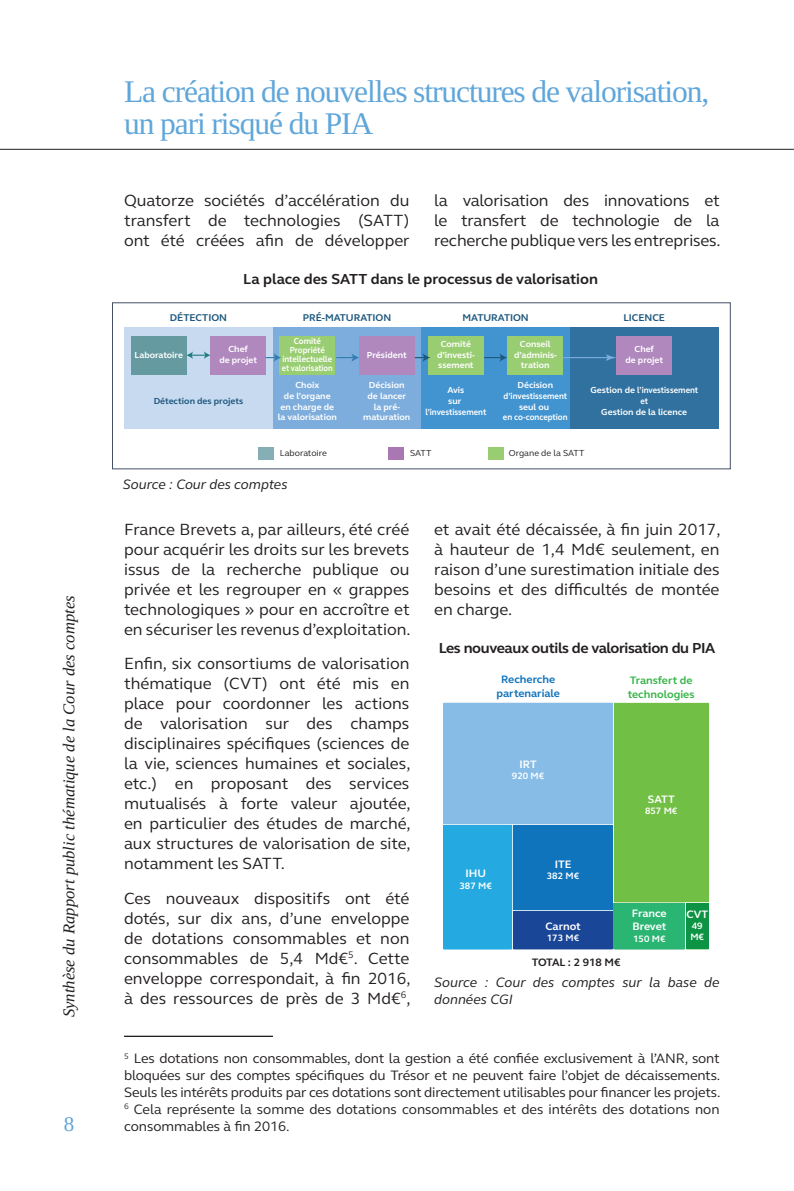
<style>
.page{position:relative;width:794px;height:1191px;background:#fff}
.page>*{position:absolute;margin:0;border:0;box-sizing:border-box;transform-origin:0 0}
.t1{font:31.5px/31.5px "Liberation Serif";letter-spacing:-.035em;color:#5fa6da}
.t2{font:21px "Liberation Serif";color:#5fa6da}
.t3{font:16.62px/19.9px "FS Elliot";color:#231f20;text-align:justify}
.t4{font:italic 16.62px "Liberation Serif";color:#231f20}
.t5{font:700 14.88px "FS Elliot";letter-spacing:-.01em;color:#231f20}
.t6{font:14px/16.8px "FS Elliot";color:#231f20;text-align:justify}
.t7{font:italic 14px/16.8px "FS Elliot";color:#231f20}
.t8{font:700 11.03px/13.3px "FS Elliot";color:#fff}
.t9{font:700 11.03px/13.3px "FS Elliot";color:#3ab54a}
.t10{font:700 11.03px/13.3px "FS Elliot";color:#1074bc;text-align:center}
.t11{font:700 11.03px "FS Elliot";color:#231f20}
.t12{font:700 10.15px "FS Elliot";color:#1e587e}
.t13{font:700 9.45px/11.4px "FS Elliot";color:#fff}
.t14{font:700 8.92px/10.8px "FS Elliot";color:#fff;text-align:center}
.t15{font:700 8.92px/8.9px "FS Elliot";color:#fff;text-align:center;scale:.9 1}
.t16{font:8.92px "FS Elliot";color:#231f20}
.t17{font:700 8.92px "FS Elliot";color:#1e587e}
</style>
<div class="page">
<hr style="left:0;top:149px;width:794px;height:1px;background:#231f20">
<div style="left:112px;top:302px;width:618px;height:167px;border:1px solid #434f63"></div>
<div style="left:124px;top:327px;width:149px;height:102px;background:#c7daf0"></div>
<div style="left:131px;top:336px;width:55px;height:39px;background:#649aa0"></div>
<div style="left:211px;top:336px;width:55px;height:39px;background:#b088be"></div>
<div style="left:273px;top:327px;width:148px;height:102px;background:#7daddc"></div>
<div style="left:280px;top:336px;width:55px;height:39px;background:#99cd72"></div>
<div style="left:359px;top:336px;width:55px;height:39px;background:#b088be"></div>
<div style="left:421px;top:327px;width:149px;height:102px;background:#4194d0"></div>
<div style="left:428px;top:336px;width:55px;height:39px;background:#99cd72"></div>
<div style="left:508px;top:336px;width:55px;height:39px;background:#99cd72"></div>
<div style="left:570px;top:327px;width:148px;height:102px;background:#30719f"></div>
<div style="left:616px;top:336px;width:56px;height:39px;background:#b088be"></div>
<svg style="left:186px;top:351px;width:25px;height:8px"></svg>
<svg style="left:266px;top:353px;width:15px;height:9px"></svg>
<svg style="left:415px;top:353px;width:15px;height:9px"></svg>
<hr style="left:562px;top:357px;width:47px;height:1px;background:#7daddc">
<svg style="left:606px;top:354px;width:10px;height:7px"></svg>
<svg style="left:336px;top:353px;width:23px;height:9px"></svg>
<svg style="left:484px;top:353px;width:23px;height:9px"></svg>
<div style="left:258px;top:447px;width:16px;height:13px;background:#85afb4"></div>
<div style="left:388px;top:447px;width:16px;height:13px;background:#a978b3"></div>
<div style="left:488px;top:447px;width:16px;height:13px;background:#99cd72"></div>
<hr style="left:124px;top:1035px;width:149px;height:2px;background:#231f20">
<svg style="left:443px;top:702px;width:266px;height:248px;background:#a6d1c5"></svg>
<div style="left:613px;top:903px;width:72px;height:45px;background:#2bb572"></div>
<div style="left:513px;top:911px;width:100px;height:37px;background:#1a4698"></div>
<div style="left:513px;top:825px;width:100px;height:85px;background:#1074bc"></div>
<div style="left:443px;top:825px;width:69px;height:123px;background:#24aae1"></div>
<div style="left:443px;top:703px;width:170px;height:121px;background:#86bce6"></div>
<div style="left:686px;top:903px;width:22px;height:45px;background:#0d9344"></div>
<div style="left:614px;top:703px;width:94px;height:199px;background:#71bf44"></div>
<p class="t4" style="left:58px;top:1017px;width:423px;rotate:-90deg">Synthèse du Rapport public thématique de la Cour des comptes</p>
<p class="t2" style="left:64px;top:1110px;width:12px">8</p>
<h1 class="t1" style="left:124px;top:76px;width:587px">La création de nouvelles structures de valorisation, un pari risqué du PIA</h1>
<p class="t3" style="left:124px;top:190px;width:287px">Quatorze sociétés d’accélération du transfert de technologies (SATT) ont été créées afin de développer</p>
<p class="t3" style="left:434px;top:190px;width:287px">la valorisation des innovations et le transfert de technologie de la recherche publique vers les entreprises.</p>
<p class="t5" style="left:243px;top:269px;width:356px">La place des SATT dans le processus de valorisation</p>
<p class="t12" style="left:170px;top:311px;width:59px">DÉTECTION</p>
<p class="t12" style="left:303px;top:311px;width:90px">PRÉ-MATURATION</p>
<p class="t12" style="left:462px;top:311px;width:68px">MATURATION</p>
<p class="t12" style="left:623px;top:311px;width:43px">LICENCE</p>
<p class="t14" style="left:134px;top:349px;width:50px">Laboratoire</p>
<p class="t14" style="left:219px;top:344px;width:39px">Chef<br>de projet</p>
<p class="t15" style="left:282px;top:336px;width:58px">Comité<br>Propriété intellectuelle et valorisation</p>
<p class="t14" style="left:367px;top:349px;width:41px">Président</p>
<p class="t14" style="left:437px;top:338px;width:40px">Comité d’investi&shy;ssement</p>
<p class="t14" style="left:514px;top:338px;width:45px">Conseil d’adminis&shy;tration</p>
<p class="t14" style="left:625px;top:344px;width:39px">Chef<br>de projet</p>
<p class="t17" style="left:154px;top:395px;width:91px">Détection des projets</p>
<p class="t14" style="left:363px;top:379px;width:49px">Décision de lancer la pré&shy;maturation</p>
<p class="t14" style="left:503px;top:379px;width:66px">Décision d’investissement seul ou<br>en co-conception</p>
<p class="t14" style="left:278px;top:379px;width:60px">Choix<br>de l’organe en charge de la valorisation</p>
<p class="t14" style="left:425px;top:385px;width:62px">Avis<br>sur l’investissement</p>
<p class="t14" style="left:590px;top:385px;width:109px">Gestion de l’investissement et<br>Gestion de la licence</p>
<p class="t16" style="left:280px;top:447px;width:49px">Laboratoire</p>
<p class="t16" style="left:410px;top:447px;width:23px">SATT</p>
<p class="t16" style="left:509px;top:447px;width:77px">Organe de la SATT</p>
<p class="t7" style="left:123px;top:476px;width:166px">Source : Cour des comptes</p>
<p class="t3" style="left:124px;top:519px;width:287px">France Brevets a, par ailleurs, été créé pour acquérir les droits sur les brevets issus de la recherche publique ou privée et les regrouper en « grappes technologiques » pour en accroître et en sécuriser les revenus d’exploitation.</p>
<p class="t3" style="left:124px;top:653px;width:288px">Enfin, six consortiums de valorisation thématique (CVT) ont été mis en place pour coordonner les actions de valorisation sur des champs disciplinaires spécifiques (sciences de la vie, sciences humaines et sociales, etc.) en proposant des services mutualisés à forte valeur ajoutée, en particulier des études de marché, aux structures de valorisation de site, notamment les SATT.</p>
<p class="t3" style="left:124px;top:887px;width:288px">Ces nouveaux dispositifs ont été dotés, sur dix ans, d’une enveloppe de dotations consommables et non consommables de 5,4 Md€<sup>5</sup>. Cette enveloppe correspondait, à fin 2016, à des ressources de près de 3 Md€<sup>6</sup>,</p>
<p class="t3" style="left:434px;top:519px;width:288px">et avait été décaissée, à fin juin 2017, à hauteur de 1,4 Md€ seulement, en raison d’une surestimation initiale des besoins et des difficultés de montée en charge.</p>
<p class="t5" style="left:439px;top:637px;width:278px">Les nouveaux outils de valorisation du PIA</p>
<p class="t10" style="left:496px;top:673px;width:65px">Recherche partenariale</p>
<p class="t9" style="left:628px;top:673px;width:68px">Transfert de technologies</p>
<p class="t8" style="left:519px;top:757px;width:19px">IRT</p>
<p class="t13" style="left:512px;top:770px;width:34px">920 M€</p>
<p class="t8" style="left:648px;top:792px;width:28px">SATT</p>
<p class="t13" style="left:645px;top:805px;width:34px">857 M€</p>
<p class="t8" style="left:554px;top:857px;width:18px">ITE</p>
<p class="t13" style="left:547px;top:870px;width:34px">382 M€</p>
<p class="t8" style="left:465px;top:867px;width:22px">IHU</p>
<p class="t13" style="left:459px;top:879px;width:34px">387 M€</p>
<p class="t8" style="left:632px;top:906px;width:36px">France<br>Brevet</p>
<p class="t13" style="left:633px;top:932px;width:34px">150 M€</p>
<p class="t8" style="left:686px;top:907px;width:23px">CVT</p>
<p class="t13" style="left:690px;top:920px;width:15px">49<br>M€</p>
<p class="t8" style="left:545px;top:919px;width:37px">Carnot</p>
<p class="t13" style="left:547px;top:932px;width:34px">173 M€</p>
<p class="t11" style="left:532px;top:954px;width:90px">TOTAL : 2 918 M€</p>
<p class="t7" style="left:434px;top:973px;width:287px">Source : Cour des comptes sur la base de données CGI</p>
<p class="t6" style="left:124px;top:1049px;width:597px"><sup>5</sup> Les dotations non consommables, dont la gestion a été confiée exclusivement à l’ANR, sont bloquées sur des comptes spécifiques du Trésor et ne peuvent faire l’objet de décaissements.<br>Seuls les intérêts produits par ces dotations sont directement utilisables pour financer les projets.<br><sup>6</sup> Cela représente la somme des dotations consommables et des intérêts des dotations non consommables à fin 2016.</p>
</div>
